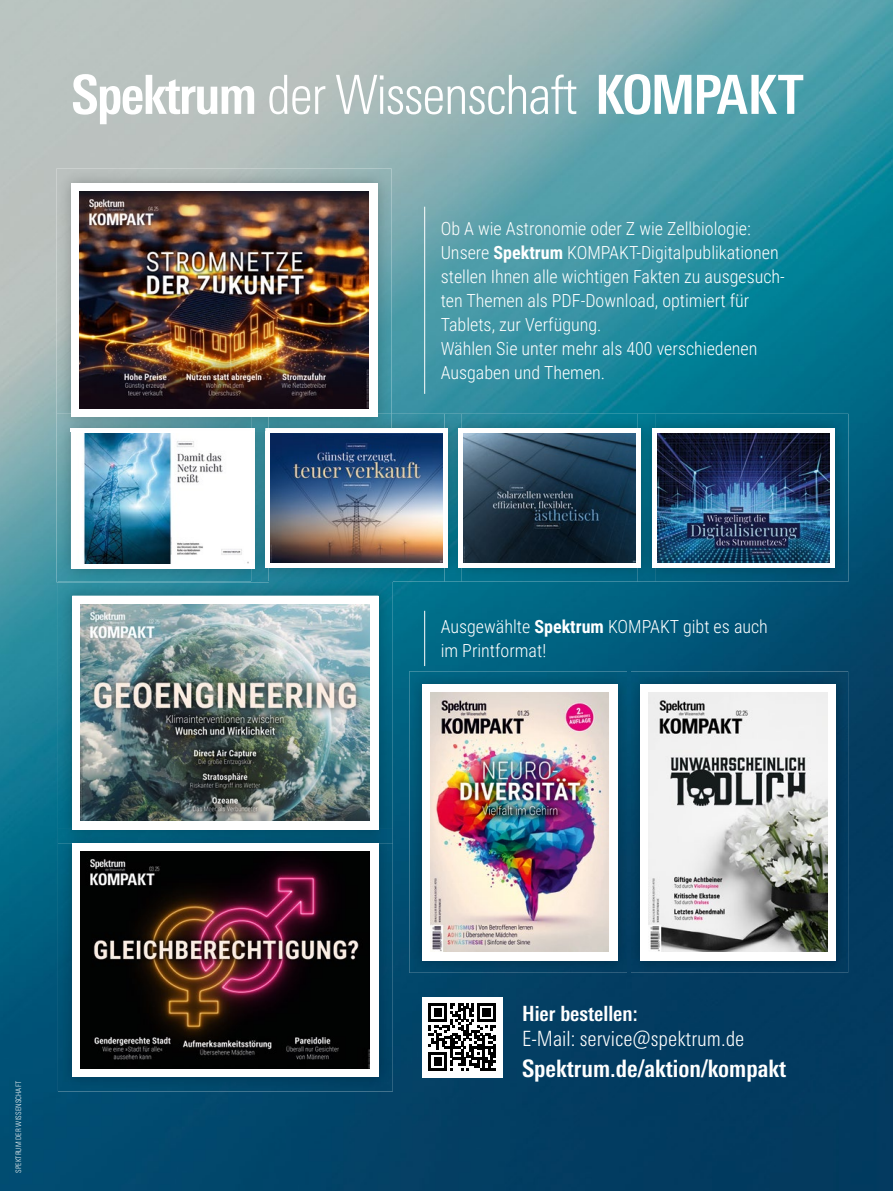
<style>
.page{position:relative;width:893px;height:1191px;background:#fff}
.page>*{position:absolute;margin:0;border:0;box-sizing:border-box;transform-origin:0 0}
.t1{font:700 condensed 54px "Univers Next Pro";letter-spacing:-.03em;color:#fff}
.t2{font:700 condensed 24px "Univers Next Pro";color:#fff}
.t3{font:300 condensed 21px/25.2px "Univers Next Pro";color:#fff}
.t4{font:300 18px/24px "Roboto Condensed";color:#fff}
.t5{font:300 condensed 7.5px "Univers Next Pro";letter-spacing:.01em;color:#fff}
.s1{font-weight:300}
.s2{font-weight:700}
</style>
<div class="page">
<img style="left:0;top:0;width:893px;height:1191px">
<img style="left:58px;top:581px;width:335px;height:248px">
<div style="left:72px;top:595px;width:306px;height:234px;background:#fff"></div>
<img style="left:81px;top:604px;width:289px;height:217px">
<img style="left:58px;top:844px;width:335px;height:247px">
<img style="left:58px;top:829px;width:335px;height:15px">
<img style="left:72px;top:829px;width:306px;height:1px">
<div style="left:72px;top:843px;width:306px;height:234px;background:#fff"></div>
<img style="left:81px;top:852px;width:289px;height:216px">
<img style="left:630px;top:671px;width:218px;height:301px">
<div style="left:640px;top:684px;width:196px;height:276px;background:#fff"></div>
<img style="left:648px;top:692px;width:179px;height:259px">
<img style="left:409px;top:671px;width:218px;height:301px">
<img style="left:627px;top:671px;width:3px;height:301px">
<div style="left:422px;top:684px;width:195px;height:276px;background:#fff"></div>
<img style="left:430px;top:692px;width:179px;height:259px">
<hr style="left:424px;top:207px;width:1px;height:187px;background:#fff">
<hr style="left:424px;top:611px;width:1px;height:55px;background:#fff">
<div style="left:422px;top:996px;width:80px;height:81px;background:#fff"></div>
<svg style="left:428px;top:1003px;width:68px;height:67px"></svg>
<img style="left:57px;top:431px;width:194px;height:151px">
<div style="left:71px;top:428px;width:183px;height:140px;background:#fff"></div>
<img style="left:83px;top:433px;width:166px;height:130px">
<img style="left:269px;top:414px;width:175px;height:167px">
<img style="left:251px;top:431px;width:18px;height:150px">
<svg style="left:251px;top:581px;width:18px;height:1px"></svg>
<img style="left:251px;top:431px;width:3px;height:137px">
<svg style="left:265px;top:428px;width:179px;height:139px"></svg>
<img style="left:271px;top:433px;width:171px;height:129px">
<img style="left:462px;top:414px;width:176px;height:167px">
<img style="left:444px;top:414px;width:18px;height:167px">
<img style="left:444px;top:428px;width:4px;height:139px">
<div style="left:459px;top:428px;width:182px;height:139px;background:#fff"></div>
<img style="left:464px;top:433px;width:172px;height:129px">
<img style="left:655px;top:414px;width:193px;height:167px">
<img style="left:638px;top:414px;width:17px;height:167px">
<img style="left:638px;top:428px;width:3px;height:139px">
<div style="left:652px;top:428px;width:182px;height:139px;background:#fff"></div>
<img style="left:657px;top:433px;width:172px;height:129px">
<img style="left:57px;top:168px;width:334px;height:246px">
<img style="left:57px;top:414px;width:208px;height:17px">
<img style="left:71px;top:428px;width:180px;height:3px">
<img style="left:251px;top:414px;width:140px;height:14px">
<img style="left:265px;top:428px;width:126px;height:3px">
<div style="left:71px;top:183px;width:306px;height:234px;background:#fff"></div>
<img style="left:80px;top:191px;width:288px;height:217px">
<p class="t1" style="left:71px;top:63px;width:734px">Spektrum <span class="s1">der Wissenschaft</span> KOMPAKT</p>
<p class="t4" style="left:441px;top:216px;width:346px">Ob A wie Astronomie oder Z wie Zellbiologie:<br>Unsere <span class="s2">Spektrum</span> KOMPAKT-Digitalpublika tionen stellen Ihnen alle wichtigen Fakten zu ausgesuch&shy;ten Themen als PDF-Download, optimiert für Tablets, zur Verfügung.<br>Wählen Sie unter mehr als 400 verschiedenen Ausgaben und Themen.</p>
<p class="t4" style="left:441px;top:614px;width:329px">Ausgewählte <span class="s2">Spektrum</span> KOMPAKT gibt es auch im Printformat!</p>
<p class="t5" style="left:14px;top:1172px;width:93px;rotate:-90deg">SPEKTRUM DER WISSENSCHAFT</p>
<p class="t3" style="left:522px;top:1000px;width:224px"><span class="s2">Hier bestellen:<br></span>E-Mail: service@spektrum.de</p>
<p class="t2" style="left:522px;top:1054px;width:266px">Spektrum.de/aktion/kompakt</p>
</div>
